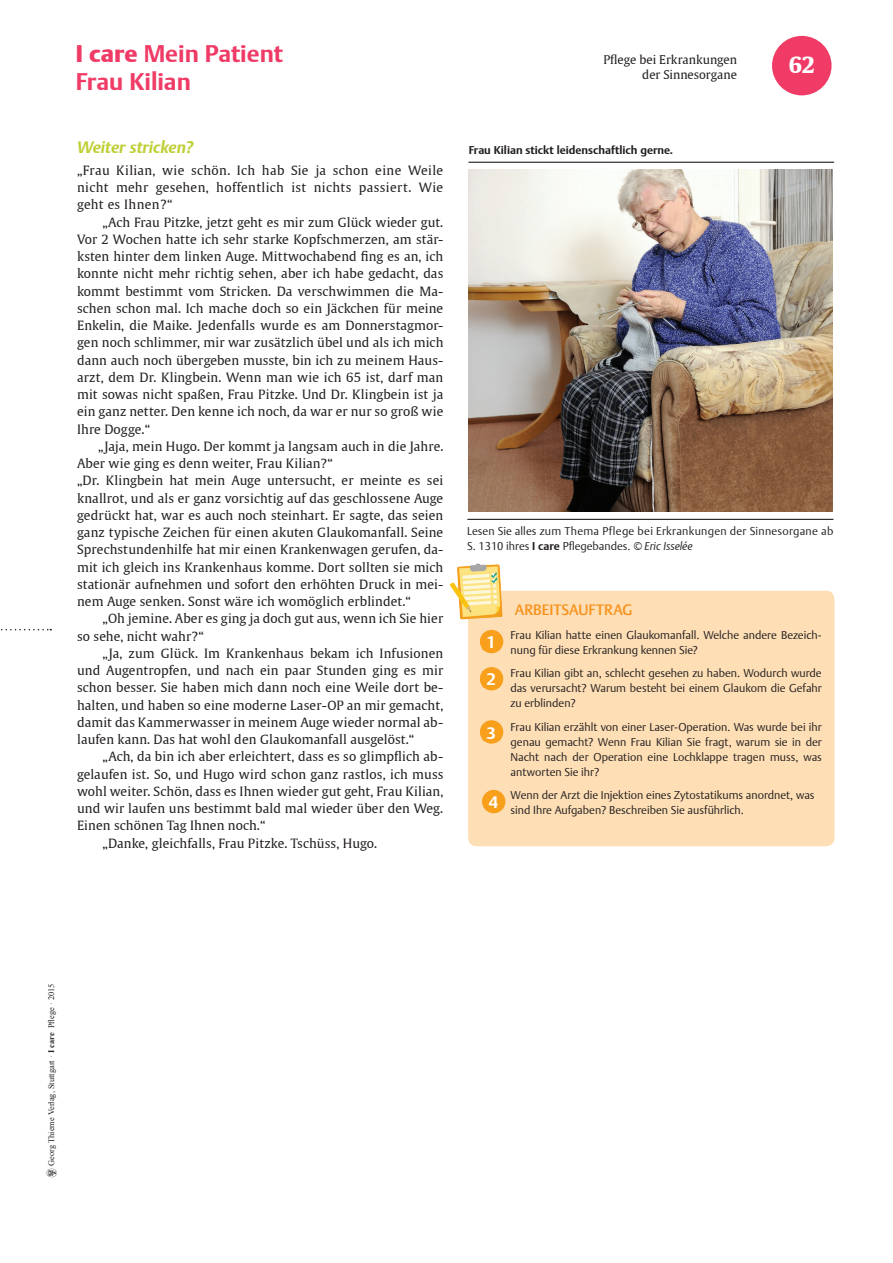
<style>
.page{position:relative;width:893px;height:1263px;background:#fff}
.page>*{position:absolute;margin:0;border:0;box-sizing:border-box;transform-origin:0 0}
.t1{font:700 24px/27.8px "Thieme Argo 2011";color:#ef3b66}
.t2{font:700 22.5px "Thieme Gulliver 2011";color:#fff}
.t3{font:italic 700 16.5px "Thieme Argo 2011";color:#becf35}
.t4{font:700 16.5px "Thieme Argo 2008";color:#fff}
.t5{font:500 15px "Thieme Argo 2011";color:#f7931d}
.t6{font:12.75px/17.2px "Thieme Gulliver 2011";letter-spacing:.01em;color:#231f20;text-align:justify}
.t7{font:12.75px/17.2px "Thieme Gulliver 2008";letter-spacing:.01em;color:#231f20;text-align:justify}
.t8{font:12px/14.4px "Thieme Gulliver 2011";color:#231f20;text-align:right}
.t9{font:300 11.25px/15px "Thieme Argo 2011";color:#231f20}
.t10{font:300 11.25px/15px "Thieme Argo 2011";letter-spacing:.02em;color:#231f20}
.t11{font:700 11.25px "Thieme Argo 2011";color:#231f20}
.t12{font:8.4px "Times New Roman";color:#231f20}
.s1{font-weight:900}
.s2{font-weight:700}
.s3{font-style:italic}
</style>
<div class="page">
<img style="left:46px;top:1168px;width:11px;height:10px">
<svg style="left:1px;top:629px;width:50px;height:1px"></svg>
<div style="left:772px;top:36px;width:59px;height:59px;background:#ef3b66;border-radius:50%"></div>
<div style="left:468px;top:591px;width:366px;height:255px;background:#fedeb5;border-radius:9px"></div>
<img style="left:449px;top:563px;width:62px;height:57px">
<hr style="left:467px;top:519px;width:366px;height:1px;background:#231f20">
<div style="left:481px;top:631px;width:21px;height:21px;background:#f89f1c;border-radius:50%"></div>
<div style="left:480px;top:630px;width:23px;height:23px;border:2px solid #f89f1c;border-radius:50%"></div>
<div style="left:481px;top:668px;width:21px;height:22px;background:#f89f1c;border-radius:50%"></div>
<div style="left:480px;top:667px;width:23px;height:23px;border:2px solid #f89f1c;border-radius:50%"></div>
<hr style="left:468px;top:162px;width:366px;height:1px;background:#231f20">
<div style="left:481px;top:721px;width:21px;height:22px;background:#f89f1c;border-radius:50%"></div>
<div style="left:480px;top:720px;width:23px;height:24px;border:2px solid #f89f1c;border-radius:50%"></div>
<div style="left:483px;top:791px;width:22px;height:21px;background:#f89f1c;border-radius:50%"></div>
<div style="left:482px;top:790px;width:23px;height:23px;border:2px solid #f89f1c;border-radius:50%"></div>
<img style="left:468px;top:170px;width:364px;height:341px">
<h1 class="t1" style="left:76px;top:40px;width:209px"><span class="s1">I care</span> Mein Patient<br>Frau Kilian</h1>
<p class="t3" style="left:77px;top:136px;width:118px">Weiter stricken?</p>
<p class="t6" style="left:77px;top:161px;width:368px">„Frau Kilian, wie schön. Ich hab Sie ja schon eine Weile nicht mehr gesehen, hoffentlich ist nichts passiert. Wie geht es Ihnen?“</p>
<p class="t7" style="left:77px;top:213px;width:368px;text-indent:26px">„Ach Frau Pitzke, jetzt geht es mir zum Glück wieder gut.<br>Vor 2 Wochen hatte ich sehr starke Kopfschmerzen, am stär&shy;ksten hinter dem linken Auge. Mittwochabend fing es an, ich konnte nicht mehr richtig sehen, aber ich habe gedacht, das kommt bestimmt vom Stricken. Da verschwimmen die Ma&shy;schen schon mal. Ich mache doch so ein Jäckchen für meine Enkelin, die Maike. Jedenfalls wurde es am Donnerstagmor&shy;gen noch schlimmer, mir war zusätzlich übel und als ich mich dann auch noch übergeben musste, bin ich zu meinem Haus&shy;arzt, dem Dr. Klingbein. Wenn man wie ich 65 ist, darf man mit sowas nicht spaßen, Frau Pitzke. Und Dr. Klingbein ist ja ein ganz netter. Den kenne ich noch, da war er nur so groß wie Ihre Dogge.“</p>
<p class="t6" style="left:77px;top:437px;width:368px;text-align:left;text-indent:21px">„Jaja, mein Hugo. Der kommt ja langsam auch in die Jahre.<br>Aber wie ging es denn weiter, Frau Kilian?“<br>„Dr. Klingbein hat mein Auge untersucht, er meinte es sei knallrot, und als er ganz vorsichtig auf das geschlossene Auge gedrückt hat, war es auch noch steinhart. Er sagte, das seien ganz typische Zeichen für einen akuten Glaukomanfall. Seine Sprechstundenhilfe hat mir einen Krankenwagen gerufen, da&shy;mit ich gleich ins Krankenhaus komme. Dort sollten sie mich stationär aufnehmen und sofort den erhöhten Druck in mei&shy;nem Auge senken. Sonst wäre ich womöglich erblindet.“</p>
<p class="t6" style="left:77px;top:609px;width:368px;text-indent:26px">„Oh jemine. Aber es ging ja doch gut aus, wenn ich Sie hier so sehe, nicht wahr?“</p>
<p class="t6" style="left:77px;top:644px;width:368px;text-indent:26px">„Ja, zum Glück. Im Krankenhaus bekam ich Infusionen und Augentropfen, und nach ein paar Stunden ging es mir schon besser. Sie haben mich dann noch eine Weile dort be&shy;halten, und haben so eine moderne Laser-OP an mir gemacht, damit das Kammerwasser in meinem Auge wieder normal ab&shy;laufen kann. Das hat wohl den Glaukomanfall ausgelöst.“</p>
<p class="t6" style="left:103px;top:747px;width:342px">„Ach, da bin ich aber erleichtert, dass es so glimpflich ab-</p>
<p class="t6" style="left:77px;top:765px;width:368px">gelaufen ist. So, und Hugo wird schon ganz rastlos, ich muss</p>
<p class="t6" style="left:77px;top:782px;width:368px">wohl weiter. Schön, dass es Ihnen wieder gut geht, Frau Kilian,</p>
<p class="t6" style="left:77px;top:799px;width:368px">und wir laufen uns bestimmt bald mal wieder über den Weg.</p>
<p class="t6" style="left:77px;top:816px;width:190px">Einen schönen Tag Ihnen noch.“</p>
<p class="t6" style="left:103px;top:834px;width:276px">„Danke, gleichfalls, Frau Pitzke. Tschüss, Hugo.</p>
<p class="t8" style="left:603px;top:52px;width:135px">Pflege bei Erkrankungen der Sinnesorgane</p>
<h2 class="t2" style="left:789px;top:47px;width:28px">62</h2>
<p class="t11" style="left:469px;top:142px;width:206px">Frau Kilian stickt leidenschaftlich gerne.</p>
<p class="t10" style="left:467px;top:523px;width:368px">Lesen Sie alles zum Thema Pflege bei Erkrankungen der Sinnesorgane ab<br>S. 1310 ihres <span class="s2">I care</span> Pflegebandes. <span class="s3">© Eric Isselée</span></p>
<p class="t4" style="left:487px;top:631px;width:11px">1</p>
<p class="t4" style="left:487px;top:668px;width:11px">2</p>
<p class="t4" style="left:487px;top:722px;width:11px">3</p>
<p class="t4" style="left:489px;top:791px;width:11px">4</p>
<p class="t5" style="left:515px;top:600px;width:119px">ARBEITSAUFTRAG</p>
<p class="t9" style="left:511px;top:627px;width:313px">Frau Kilian hatte einen Glaukomanfall. Welche andere Bezeich&shy;nung für diese Erkrankung kennen Sie?</p>
<p class="t9" style="left:511px;top:665px;width:313px;text-align:justify">Frau Kilian gibt an, schlecht gesehen zu haben. Wodurch wurde das verursacht? Warum besteht bei einem Glaukom die Gefahr zu erblinden?</p>
<p class="t9" style="left:511px;top:719px;width:313px;text-align:justify">Frau Kilian erzählt von einer Laser-Operation. Was wurde bei ihr genau gemacht? Wenn Frau Kilian Sie fragt, warum sie in der Nacht nach der Operation eine Lochklappe tragen muss, was antworten Sie ihr?</p>
<p class="t9" style="left:511px;top:787px;width:305px">Wenn der Arzt die Injektion eines Zytostatikums anordnet, was sind Ihre Aufgaben? Beschreiben Sie ausführlich.</p>
<p class="t12" style="left:46px;top:1166px;width:184px;rotate:-90deg">Georg Thieme Verlag, Stuttgart · <span class="s2">I care</span> Pflege · 2015</p>
</div>
